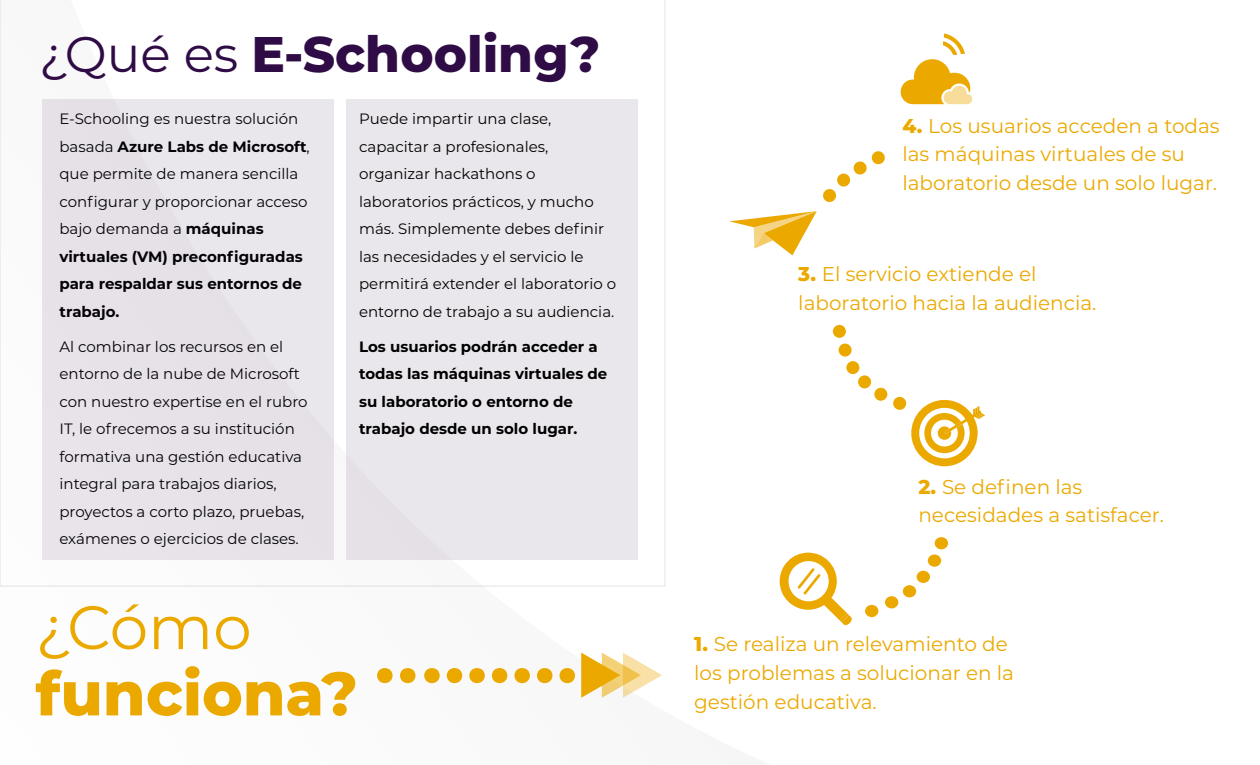
<style>
.page{position:relative;width:1260px;height:765px;background:#fff}
.page>*{position:absolute;margin:0;border:0;box-sizing:border-box;transform-origin:0 0}
.t1{font:800 61.25px "Montserrat";color:#eba900}
.t2{font:61.25px "Montserrat";color:#eba900}
.t3{font:800 50px "Montserrat";color:#300c46}
.t4{font:20px/28.8px "Montserrat";color:#eba900}
.t5{font:15px/27.5px "Montserrat";color:#000}
.t6{font:700 15px/27.5px "Montserrat";color:#000}
.s1{font-weight:400}
.s2{font-weight:700}
.s3{font-weight:800}
</style>
<div class="page">
<div style="left:400px;top:668px;width:15px;height:15px;background:#eba900;border-radius:50%"></div>
<div style="left:377px;top:668px;width:16px;height:15px;background:#eba900;border-radius:50%"></div>
<div style="left:424px;top:668px;width:16px;height:15px;background:#eba900;border-radius:50%"></div>
<div style="left:447px;top:668px;width:15px;height:15px;background:#eba900;border-radius:50%"></div>
<div style="left:469px;top:668px;width:16px;height:15px;background:#eba900;border-radius:50%"></div>
<div style="left:492px;top:668px;width:15px;height:15px;background:#eba900;border-radius:50%"></div>
<div style="left:514px;top:668px;width:16px;height:15px;background:#eba900;border-radius:50%"></div>
<div style="left:537px;top:668px;width:15px;height:15px;background:#eba900;border-radius:50%"></div>
<div style="left:560px;top:668px;width:15px;height:15px;background:#eba900;border-radius:50%"></div>
<svg style="left:581px;top:653px;width:81px;height:45px"></svg>
<svg style="left:0;top:0;width:666px;height:587px"></svg>
<div style="left:43px;top:100px;width:291px;height:460px;background:#e6e2e8"></div>
<div style="left:346px;top:100px;width:291px;height:460px;background:#eae7ec"></div>
<div style="left:833px;top:325px;width:13px;height:13px;background:#eba900;border-radius:50%"></div>
<div style="left:839px;top:344px;width:13px;height:13px;background:#eba900;border-radius:50%"></div>
<div style="left:846px;top:361px;width:13px;height:13px;background:#eba900;border-radius:50%"></div>
<div style="left:858px;top:375px;width:13px;height:13px;background:#eba900;border-radius:50%"></div>
<div style="left:874px;top:388px;width:13px;height:13px;background:#eba900;border-radius:50%"></div>
<div style="left:893px;top:397px;width:13px;height:13px;background:#eba900;border-radius:50%"></div>
<div style="left:865px;top:605px;width:13px;height:12px;background:#eba900;border-radius:50%"></div>
<div style="left:885px;top:596px;width:13px;height:12px;background:#eba900;border-radius:50%"></div>
<div style="left:903px;top:585px;width:13px;height:12px;background:#eba900;border-radius:50%"></div>
<div style="left:917px;top:571px;width:13px;height:12px;background:#eba900;border-radius:50%"></div>
<div style="left:928px;top:555px;width:13px;height:12px;background:#eba900;border-radius:50%"></div>
<div style="left:935px;top:537px;width:13px;height:12px;background:#eba900;border-radius:50%"></div>
<svg style="left:780px;top:553px;width:72px;height:73px"></svg>
<svg style="left:911px;top:399px;width:74px;height:68px"></svg>
<svg style="left:729px;top:211px;width:88px;height:44px"></svg>
<svg style="left:823px;top:151px;width:62px;height:51px"></svg>
<svg style="left:901px;top:34px;width:71px;height:70px"></svg>
<h2 class="t3" style="left:39px;top:18px;width:563px"><span class="s1">¿Qué es</span> E-Schooling?</h2>
<p class="t5" style="left:59px;top:105px;width:252px">E-Schooling es nuestra solución basada <span class="s2">Azure Labs de Microsoft</span>, que permite de manera sencilla configurar y proporcionar acceso bajo demanda a <span class="s2">máquinas virtuales (VM) preconfiguradas para respaldar sus entornos de trabajo.</span></p>
<p class="t5" style="left:59px;top:332px;width:250px">Al combinar los recursos en el entorno de la nube de Microsoft con nuestro expertise en el rubro<br>IT, le ofrecemos a su institución formativa una gestión educativa integral para trabajos diarios, proyectos a corto plazo, pruebas, exámenes o ejercicios de clases.</p>
<p class="t5" style="left:359px;top:105px;width:259px">Puede impartir una clase, capacitar a profesionales, organizar hackathons o laboratorios prácticos, y mucho más. Simplemente debes definir las necesidades y el servicio le permitirá extender el laboratorio o entorno de trabajo a su audiencia.</p>
<p class="t6" style="left:359px;top:332px;width:250px">Los usuarios podrán acceder a todas las máquinas virtuales de su laboratorio o entorno de trabajo desde un solo lugar.</p>
<h1 class="t2" style="left:36px;top:585px;width:218px">¿Cómo</h1>
<h1 class="t1" style="left:36px;top:649px;width:324px">funciona?</h1>
<h3 class="t4" style="left:902px;top:110px;width:319px"><span class="s3">4.</span> Los usuarios acceden a todas las máquinas virtuales de su laboratorio desde un solo lugar.</h3>
<h3 class="t4" style="left:798px;top:259px;width:300px"><span class="s3">3.</span> El servicio extiende el laboratorio hacia la audiencia.</h3>
<h3 class="t4" style="left:918px;top:471px;width:247px"><span class="s3">2.</span> Se definen las necesidades a satisfacer.</h3>
<h3 class="t4" style="left:694px;top:629px;width:321px"><span class="s3">1.</span> Se realiza un relevamiento de los problemas a solucionar en la gestión educativa.</h3>
</div>
